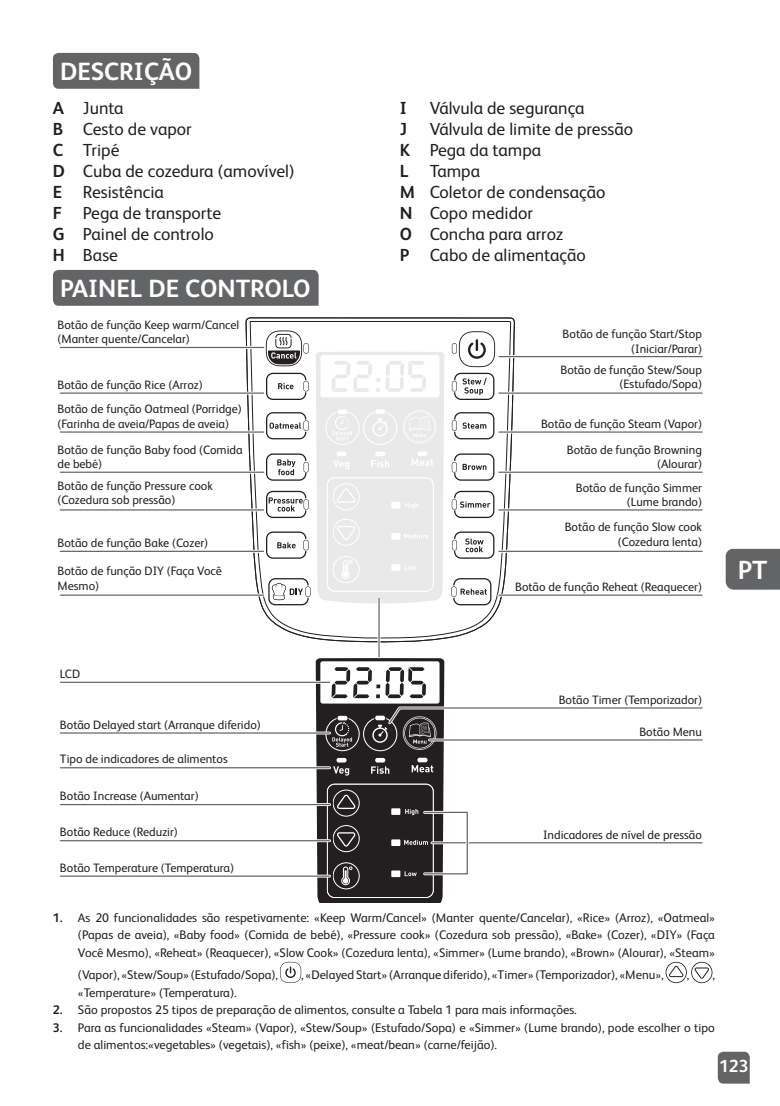
<style>
.page{position:relative;width:780px;height:1106px;background:#fff}
.page>*{position:absolute;margin:0;border:0;box-sizing:border-box;transform-origin:0 0}
.t1{font:26.25px "FS Albert Bold JPM";color:#fff}
.t2{font:25px "FS Albert Bold JPM";color:#fff}
.t3{font:17.5px/21px "FS Albert";color:#231f20}
.t4{font:17.5px "FS Albert Bold JPM";color:#fff}
.t5{font:17.5px "FS Albert Bold JPM";color:#231f20}
.t6{font:12.5px/17.5px "FS Albert";color:#231f20;text-align:justify}
.t7{font:12.25px/14.5px "FS Albert";color:#231f20}
.s1{font-family:"FS Albert Bold JPM"}
</style>
<div class="page">
<svg style="left:717px;top:1051px;width:32px;height:32px"></svg>
<div style="left:725px;top:549px;width:54px;height:40px;background:#636466"></div>
<div style="left:53px;top:53px;width:146px;height:36px;background:#636466"></div>
<div style="left:53px;top:270px;width:265px;height:36px;background:#636466"></div>
<svg style="left:245px;top:317px;width:269px;height:326px"></svg>
<svg style="left:249px;top:317px;width:262px;height:322px"></svg>
<svg style="left:458px;top:331px;width:37px;height:36px"></svg>
<svg style="left:451px;top:462px;width:5px;height:11px"></svg>
<svg style="left:451px;top:499px;width:5px;height:11px"></svg>
<svg style="left:452px;top:412px;width:42px;height:27px"></svg>
<svg style="left:454px;top:373px;width:40px;height:27px"></svg>
<svg style="left:451px;top:381px;width:5px;height:10px"></svg>
<svg style="left:454px;top:453px;width:40px;height:28px"></svg>
<svg style="left:454px;top:491px;width:40px;height:27px"></svg>
<svg style="left:451px;top:540px;width:5px;height:10px"></svg>
<svg style="left:454px;top:531px;width:40px;height:28px"></svg>
<svg style="left:451px;top:578px;width:40px;height:27px"></svg>
<svg style="left:265px;top:330px;width:179px;height:275px"></svg>
<svg style="left:451px;top:343px;width:5px;height:11px"></svg>
<hr style="left:60px;top:346px;width:203px;height:3px;background:#fff">
<hr style="left:60px;top:347px;width:203px;height:1px;background:#636466">
<hr style="left:60px;top:392px;width:203px;height:2px;background:#636466">
<hr style="left:60px;top:430px;width:203px;height:3px;background:#fff">
<hr style="left:60px;top:431px;width:203px;height:2px;background:#636466">
<hr style="left:60px;top:471px;width:203px;height:3px;background:#fff">
<hr style="left:60px;top:471px;width:203px;height:2px;background:#636466">
<hr style="left:60px;top:508px;width:203px;height:3px;background:#fff">
<hr style="left:60px;top:509px;width:203px;height:1px;background:#636466">
<hr style="left:60px;top:550px;width:203px;height:3px;background:#fff">
<hr style="left:60px;top:551px;width:203px;height:1px;background:#636466">
<hr style="left:60px;top:594px;width:203px;height:2px;background:#636466">
<hr style="left:498px;top:355px;width:203px;height:3px;background:#fff">
<hr style="left:498px;top:356px;width:203px;height:1px;background:#636466">
<hr style="left:498px;top:392px;width:203px;height:2px;background:#636466">
<hr style="left:498px;top:430px;width:203px;height:3px;background:#fff">
<hr style="left:498px;top:431px;width:203px;height:2px;background:#636466">
<hr style="left:498px;top:471px;width:203px;height:3px;background:#fff">
<hr style="left:498px;top:471px;width:203px;height:2px;background:#636466">
<hr style="left:498px;top:508px;width:203px;height:3px;background:#fff">
<hr style="left:498px;top:509px;width:203px;height:1px;background:#636466">
<hr style="left:498px;top:550px;width:203px;height:3px;background:#fff">
<hr style="left:498px;top:551px;width:203px;height:1px;background:#636466">
<hr style="left:498px;top:594px;width:203px;height:2px;background:#636466">
<svg style="left:315px;top:658px;width:388px;height:244px"></svg>
<hr style="left:60px;top:766px;width:269px;height:3px;background:#fff">
<hr style="left:60px;top:767px;width:269px;height:1px;background:#636466">
<hr style="left:60px;top:731px;width:269px;height:3px;background:#fff">
<hr style="left:60px;top:732px;width:269px;height:1px;background:#636466">
<hr style="left:60px;top:681px;width:269px;height:3px;background:#fff">
<hr style="left:60px;top:681px;width:269px;height:2px;background:#636466">
<hr style="left:60px;top:803px;width:269px;height:3px;background:#fff">
<hr style="left:60px;top:804px;width:269px;height:1px;background:#636466">
<hr style="left:60px;top:839px;width:269px;height:3px;background:#fff">
<hr style="left:60px;top:840px;width:269px;height:1px;background:#636466">
<hr style="left:60px;top:874px;width:269px;height:3px;background:#fff">
<hr style="left:60px;top:875px;width:269px;height:1px;background:#636466">
<hr style="left:377px;top:598px;width:3px;height:59px;background:#fff">
<hr style="left:378px;top:598px;width:1px;height:59px;background:#636466">
<div style="left:423px;top:811px;width:45px;height:64px;border:3px solid #fff"></div>
<div style="left:423px;top:812px;width:44px;height:62px;border:1px solid #636466"></div>
<svg style="left:280px;top:962px;width:21px;height:21px"></svg>
<svg style="left:665px;top:962px;width:47px;height:21px"></svg>
<h2 class="t2" style="left:60px;top:54px;width:134px">DESCRIÇÃO</h2>
<h3 class="t3" style="left:53px;top:98px;width:243px"><span class="s1">A</span> Junta<br><span class="s1">B</span> Cesto de vapor<br><span class="s1">C</span> Tripé<br><span class="s1">D</span> Cuba de cozedura (amovível)<br><span class="s1">E</span> Resistência<br><span class="s1">F</span> Pega de transporte<br><span class="s1">G</span> Painel de controlo<br><span class="s1">H</span> Base</h3>
<h3 class="t5" style="left:399px;top:96px;width:9px">I</h3>
<h3 class="t3" style="left:429px;top:98px;width:156px">Válvula de segurança</h3>
<h3 class="t3" style="left:399px;top:119px;width:235px;text-indent:30px">Válvula de limite de pressão<br><span class="s1">K</span> Pega da tampa<br><span class="s1">L</span> Tampa<br><span class="s1">M</span> Coletor de condensação<br><span class="s1">N</span> Copo medidor<br><span class="s1">O</span> Concha para arroz<br><span class="s1">P</span> Cabo de alimentação</h3>
<h3 class="t5" style="left:399px;top:117px;width:9px">J</h3>
<h2 class="t2" style="left:60px;top:271px;width:252px">PAINEL DE CONTROLO</h2>
<p class="t7" style="left:57px;top:317px;width:183px">Botão de função Keep warm/Cancel (Manter quente/Cancelar)</p>
<p class="t7" style="left:57px;top:372px;width:186px;line-height:24.2px">Botão de função Rice (Arroz)<br>Botão de função Oatmeal (Porridge)</p>
<p class="t7" style="left:57px;top:411px;width:186px;line-height:25.8px">(Farinha de aveia/Papas de aveia)<br>Botão de função Baby food (Comida</p>
<p class="t7" style="left:57px;top:453px;width:157px;line-height:21.5px">de bebé)<br>Botão de função Pressure cook</p>
<p class="t7" style="left:57px;top:493px;width:119px">(Cozedura sob pressão)</p>
<p class="t7" style="left:57px;top:535px;width:152px">Botão de função Bake (Cozer)</p>
<p class="t7" style="left:57px;top:563px;width:166px">Botão de função DIY (Faça Você<br>Mesmo)</p>
<p class="t7" style="left:562px;top:327px;width:141px;text-align:right">Botão de função Start/Stop (Iniciar/Parar)</p>
<p class="t7" style="left:560px;top:362px;width:143px;text-align:right">Botão de função Stew/Soup (Estufado/Sopa)</p>
<p class="t7" style="left:540px;top:411px;width:162px;line-height:25.8px;text-align:right">Botão de função Steam (Vapor)<br>Botão de função Browning</p>
<p class="t7" style="left:575px;top:452px;width:128px;line-height:23.8px;text-align:right">(Alourar)<br>Botão de função Simmer</p>
<p class="t7" style="left:564px;top:490px;width:139px;line-height:24.8px;text-align:right">(Lume brando)<br>Botão de função Slow cook</p>
<p class="t7" style="left:617px;top:534px;width:85px">(Cozedura lenta)</p>
<p class="t7" style="left:514px;top:579px;width:188px">Botão de função Reheat (Reaquecer)</p>
<h1 class="t1" style="left:737px;top:552px;width:31px">PT</h1>
<p class="t7" style="left:60px;top:666px;width:22px">LCD</p>
<p class="t7" style="left:60px;top:717px;width:202px">Botão Delayed start (Arranque diferido)</p>
<p class="t7" style="left:60px;top:752px;width:169px">Tipo de indicadores de alimentos</p>
<p class="t7" style="left:558px;top:692px;width:145px">Botão Timer (Temporizador)</p>
<p class="t7" style="left:639px;top:724px;width:64px">Botão Menu</p>
<p class="t7" style="left:60px;top:789px;width:140px">Botão Increase (Aumentar)</p>
<p class="t7" style="left:60px;top:825px;width:119px">Botão Reduce (Reduzir)</p>
<p class="t7" style="left:60px;top:860px;width:175px">Botão Temperature (Temperatura)</p>
<p class="t6" style="left:78px;top:908px;width:638px;text-indent:-25px"><span class="s1">1.</span> As 20 funcionalidades são respetivamente: «Keep Warm/Cancel» (Manter quente/Cancelar), «Rice» (Arroz), «Oatmeal» (Papas de aveia), «Baby food» (Comida de bebé), «Pressure cook» (Cozedura sob pressão), «Bake» (Cozer), «DIY» (Faça Você Mesmo), «Reheat» (Reaquecer), «Slow Cook» (Cozedura lenta), «Simmer» (Lume brando), «Brown» (Alourar), «Steam»</p>
<p class="t6" style="left:78px;top:966px;width:201px">(Vapor), «Stew/Soup» (Estufado/Sopa),</p>
<p class="t6" style="left:301px;top:966px;width:364px">, «Delayed Start» (Arranque diferido), «Timer» (Temporizador), «Menu»,</p>
<p class="t6" style="left:686px;top:966px;width:4px">,</p>
<p class="t6" style="left:712px;top:966px;width:4px">,</p>
<p class="t6" style="left:78px;top:983px;width:160px">«Temperature» (Temperatura).</p>
<p class="t6" style="left:53px;top:1001px;width:525px"><span class="s1">2.</span> São propostos 25 tipos de preparação de alimentos, consulte a Tabela 1 para mais informações.</p>
<p class="t6" style="left:78px;top:1018px;width:638px;text-indent:-25px"><span class="s1">3.</span> Para as funcionalidades «Steam» (Vapor), «Stew/Soup» (Estufado/Sopa) e «Simmer» (Lume brando), pode escolher o tipo de alimentos:«vegetables» (vegetais), «fish» (peixe), «meat/bean» (carne/feijão).</p>
<p class="t7" style="left:542px;top:827px;width:160px">Indicadores de nível de pressão</p>
<h3 class="t4" style="left:718px;top:1054px;width:31px">123</h3>
</div>
